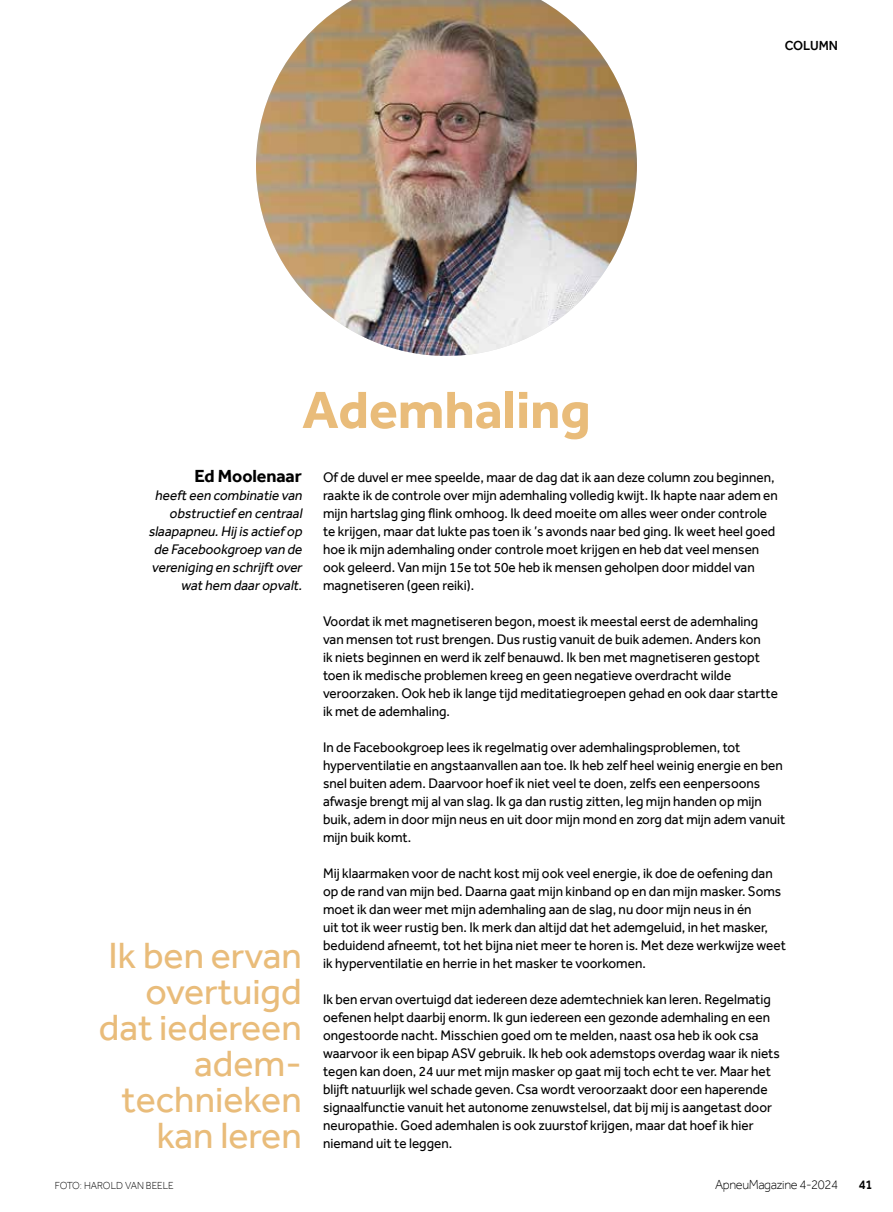
<style>
.page{position:relative;width:893px;height:1212px;background:#fff}
.page>*{position:absolute;margin:0;border:0;box-sizing:border-box;transform-origin:0 0}
.t1{font:700 54px "Effra";color:#e9bc7a}
.t2{font:37.5px/36px "Effra";color:#e9bc7a;text-align:right}
.t3{font:700 18px "Effra";letter-spacing:-.005em;color:#000}
.t4{font:14.25px/18px "Effra";color:#000;scale:.95 1}
.t5{font:italic 14.25px/18px "Effra";color:#000;text-align:right;scale:.95 1}
.t6{font:300 13.5px "Effra";letter-spacing:-.03em;color:#000;scale:.95 1}
.t7{font:500 13.5px "Effra";letter-spacing:-.005em;color:#000;scale:.95 1}
.t8{font:300 10.5px "Effra";color:#000;scale:.95 1}
</style>
<div class="page">
<img style="left:256px;top:0;width:381px;height:356px">
<h1 class="t1" style="left:302px;top:377px;width:290px">Ademhaling</h1>
<p class="t7" style="left:785px;top:37px;width:58px">COLUMN</p>
<p class="t3" style="left:194px;top:465px;width:109px">Ed Moolenaar</p>
<p class="t5" style="left:148px;top:486px;width:166px">heefteen combinatie van obstructief en centraal slaapapneu.Hij is actief op de Facebookgroep van de vereniging en schrijftover wathem daaropvalt.</p>
<h2 class="t2" style="left:99px;top:937px;width:204px">Ik ben ervan overtuigd dat iedereen adem&shy;technieken kan leren</h2>
<p class="t8" style="left:55px;top:1179px;width:127px">FOTO: HAROLD VAN BEELE</p>
<p class="t4" style="left:323px;top:468px;width:480px">Of de duvel er mee speelde, maar de dag dat ik aan deze column zou beginnen, raakte ik de controle over mijn ademhaling volledig kwijt. Ik hapte naar adem en mijn hartslag ging flink omhoog. Ik deed moeite om alles weer onder controle te krijgen, maar dat lukte pas toen ik ’s avonds naar bed ging. Ik weet heel goed hoe ik mijn ademhaling onder controle moet krijgen en heb dat veel mensen ook geleerd. Van mijn 15e tot 50e heb ik mensen geholpen door middel van magnetiseren (geen reiki).</p>
<p class="t4" style="left:323px;top:612px;width:480px">Voordat ik met magnetiseren begon, moest ik meestal eerst de ademhaling van mensen tot rust brengen. Dus rustig vanuit de buik ademen. Anders kon<br>ik niets beginnen en werd ik zelf benauwd. Ik ben met magnetiseren gestopt toen ik medische problemen kreeg en geen negatieve overdracht wilde veroorzaken. Ook heb ik lange tijd meditatiegroepen gehad en ook daar startte ik met de ademhaling.</p>
<p class="t4" style="left:323px;top:738px;width:488px">In de Facebookgroep lees ik regelmatig over ademhalingsproblemen, tot hyperventilatie en angstaanvallen aan toe. Ik heb zelf heel weinig energie en ben snel buiten adem. Daarvoor hoef ik niet veel te doen, zelfs een eenpersoons afwasje brengt mij al van slag. Ik ga dan rustig zitten, leg mijn handen op mijn buik, adem in door mijn neus en uit door mijn mond en zorg dat mijn adem vanuit mijn buik komt.</p>
<p class="t4" style="left:323px;top:864px;width:489px">Mij klaarmaken voor de nacht kost mij ook veel energie, ik doe de oefening dan op de rand van mijn bed. Daarna gaat mijn kinband op en dan mijn masker. Soms moet ik dan weer met mijn ademhaling aan de slag, nu door mijn neus in én<br>uit tot ik weer rustig ben. Ik merk dan altijd dat het ademgeluid, in het masker, beduidend afneemt, tot het bijna niet meer te horen is. Met deze werkwijze weet ik hyperventilatie en herrie in het masker te voorkomen.</p>
<p class="t4" style="left:323px;top:990px;width:482px">Ik ben ervan overtuigd dat iedereen deze ademtechniek kan leren. Regelmatig oefenen helpt daarbij enorm. Ik gun iedereen een gezonde ademhaling en een ongestoorde nacht. Misschien goed om te melden, naast osa heb ik ook csa waarvoor ik een bipap ASV gebruik. Ik heb ook ademstops overdag waar ik niets tegen kan doen, 24 uur met mijn masker op gaat mij toch echt te ver. Maar het blijft natuurlijk wel schade geven. Csa wordt veroorzaakt door een haperende signaalfunctie vanuit het autonome zenuwstelsel, dat bij mij is aangetast door neuropathie. Goed ademhalen is ook zuurstof krijgen, maar dat hoef ik hier niemand uit te leggen.</p>
<p class="t6" style="left:715px;top:1176px;width:131px">ApneuMagazine 4-2024</p>
<p class="t7" style="left:859px;top:1176px;width:16px">41</p>
</div>
